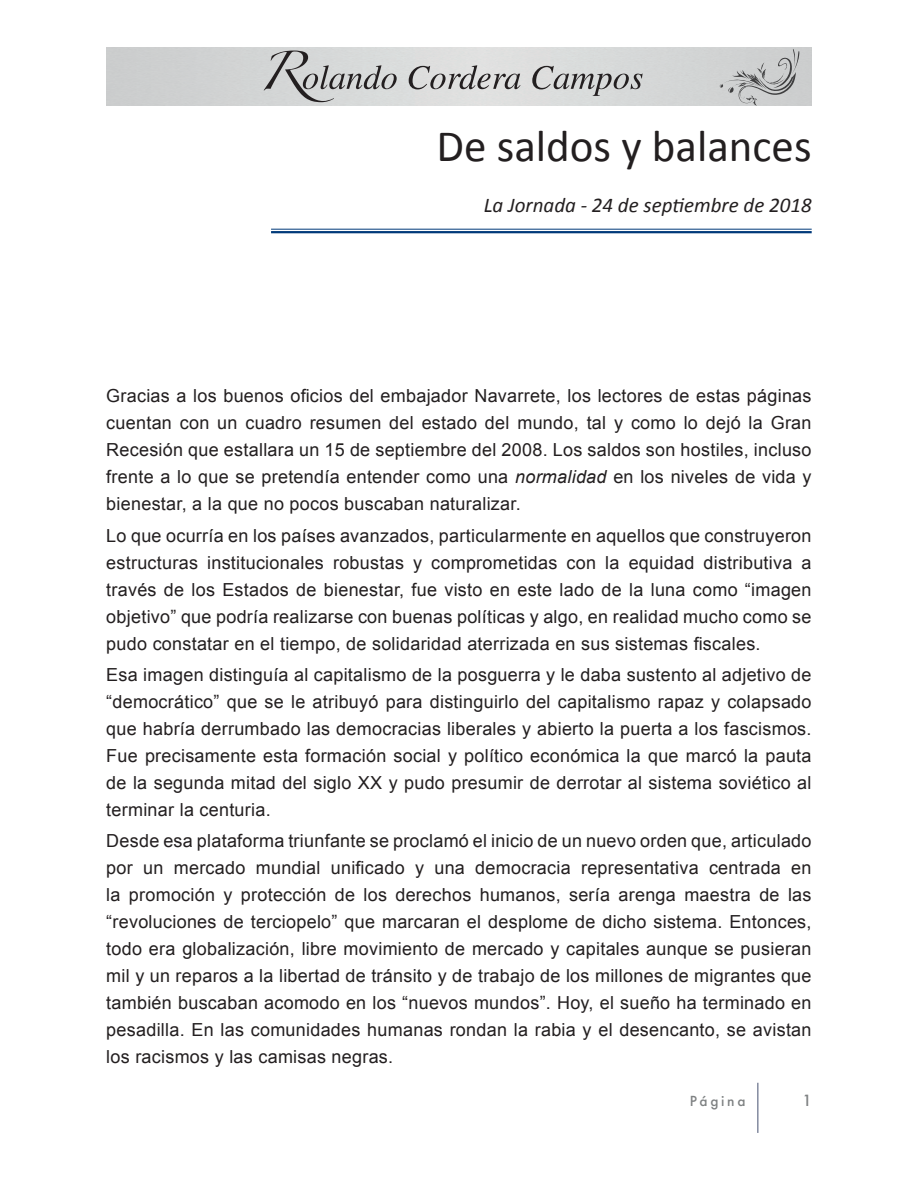
<style>
.page{position:relative;width:918px;height:1188px;background:#fff}
.page>*{position:absolute;margin:0;border:0;box-sizing:border-box;transform-origin:0 0}
.t1{font:45px "Calibri";color:#231f20}
.t2{font:italic 21px "Calibri";color:#231f20}
.t3{font:18px/27px "Arial";letter-spacing:.015em;color:#231f20;text-align:justify}
.t4{font:500 15px "Futura";color:#7e8182}
.t5{font:500 13.5px "Futura";letter-spacing:.2em;color:#7e8182}
.s1{font-style:italic}
</style>
<div class="page">
<svg style="left:264px;top:51px;width:133px;height:51px;background:#bbbcbc"></svg>
<svg style="left:409px;top:65px;width:112px;height:24px;background:#b4b3b3"></svg>
<svg style="left:532px;top:66px;width:111px;height:30px;background:#b7b7b7"></svg>
<svg style="left:719px;top:49px;width:80px;height:57px;background:#bfc0c1"></svg>
<hr style="left:757px;top:1083px;width:2px;height:50px;background:#848ba0">
<hr style="left:271px;top:229px;width:541px;height:1px;background:#013a7a">
<hr style="left:271px;top:231px;width:541px;height:2px;background:#013a7a">
<p class="t1" style="left:437px;top:118px;width:377px">De saldos y balances</p>
<p class="t2" style="left:484px;top:190px;width:329px">La Jornada - 24 de septiembre de 2018</p>
<p class="t3" style="left:106px;top:383px;width:707px">Gracias a los buenos oficios del embajador Navarrete, los lectores de estas páginas cuentan con un cuadro resumen del estado del mundo, tal y como lo dejó la Gran Recesión que estallara un 15 de septiembre del 2008. Los saldos son hostiles, incluso frente a lo que se pretendía entender como una <span class="s1">normalidad</span> en los niveles de vida y bienestar, a la que no pocos buscaban naturalizar.</p>
<p class="t3" style="left:106px;top:522px;width:707px">Lo que ocurría en los países avanzados, particularmente en aquellos que construyeron estructuras institucionales robustas y comprometidas con la equidad distributiva a través de los Estados de bienestar, fue visto en este lado de la luna como “imagen objetivo” que podría realizarse con buenas políticas y algo, en realidad mucho como se pudo constatar en el tiempo, de solidaridad aterrizada en sus sistemas fiscales.</p>
<p class="t3" style="left:106px;top:661px;width:707px">Esa imagen distinguía al capitalismo de la posguerra y le daba sustento al adjetivo de “democrático” que se le atribuyó para distinguirlo del capitalismo rapaz y colapsado que habría derrumbado las democracias liberales y abierto la puerta a los fascismos.<br>Fue precisamente esta formación social y político económica la que marcó la pauta de la segunda mitad del siglo XX y pudo presumir de derrotar al sistema soviético al terminar la centuria.</p>
<p class="t3" style="left:106px;top:827px;width:707px">Desde esa plataforma triunfante se proclamó el inicio de un nuevo orden que, articulado por un mercado mundial unificado y una democracia representativa centrada en la promoción y protección de los derechos humanos, sería arenga maestra de las “revoluciones de terciopelo” que marcaran el desplome de dicho sistema. Entonces, todo era globalización, libre movimiento de mercado y capitales aunque se pusieran mil y un reparos a la libertad de tránsito y de trabajo de los millones de migrantes que también buscaban acomodo en los “nuevos mundos”. Hoy, el sueño ha terminado en pesadilla. En las comunidades humanas rondan la rabia y el desencanto, se avistan los racismos y las camisas negras.</p>
<p class="t5" style="left:690px;top:1092px;width:57px">Página</p>
<p class="t4" style="left:802px;top:1091px;width:11px">1</p>
</div>
